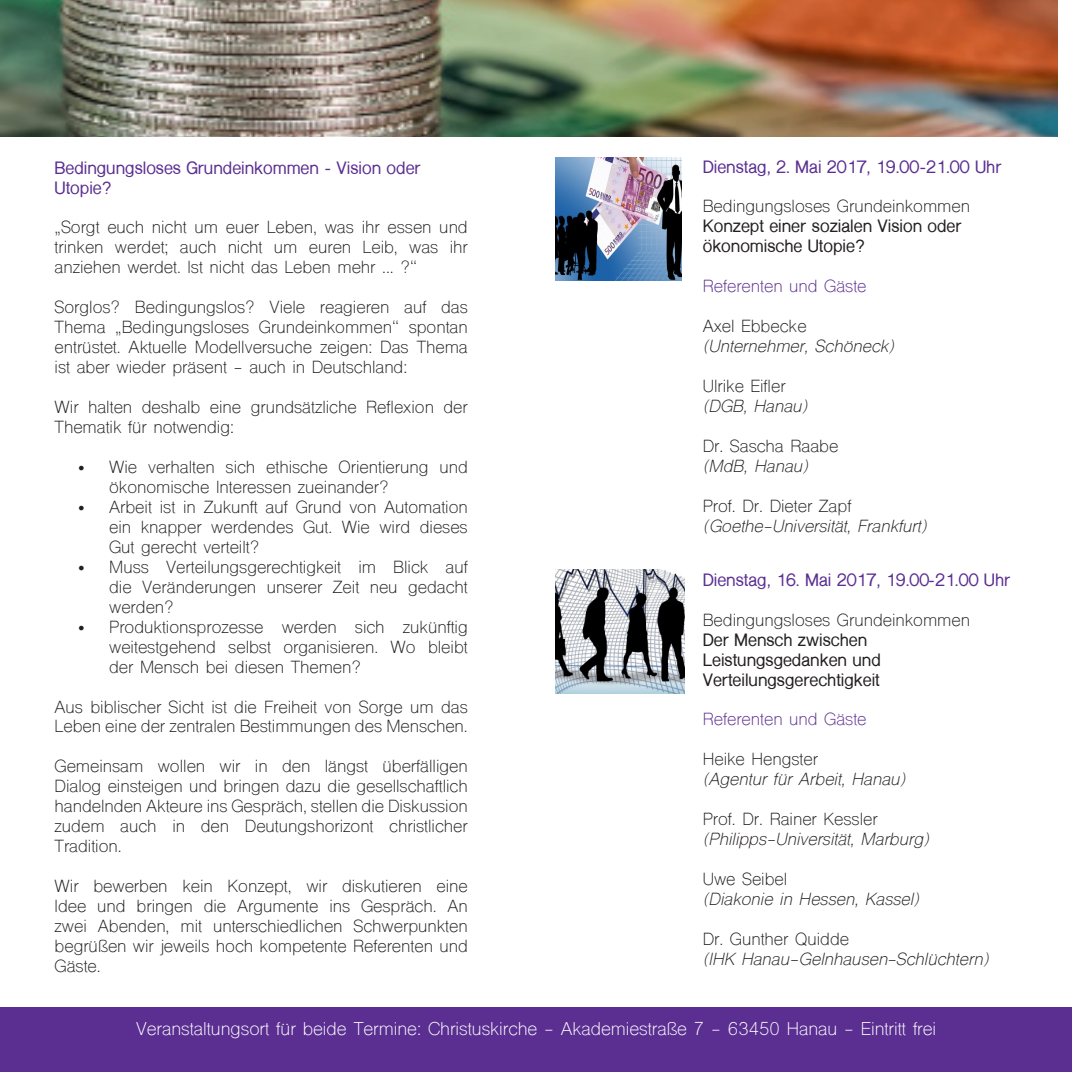
<style>
.page{position:relative;width:1072px;height:1072px;background:#fff}
.page>*{position:absolute;margin:0;border:0;box-sizing:border-box;transform-origin:0 0}
.t1{font:17.5px "Shree Dev 0714";color:#fff}
.t2{font:16.62px/19.9px "Shree Dev 0714";color:#231f20;text-align:justify}
.t3{font:italic 16.62px "Shree Dev 0714";color:#231f20}
.t4{font:700 16.62px/19.9px "Shree Dev 0714";color:#5b2e91}
.t5{font:700 16.62px/19.9px "Shree Dev 0714";color:#231f20}
.t6{font:16.62px "Shree Dev 0714";color:#5b2e91}
</style>
<div class="page">
<img style="left:0;top:0;width:1057px;height:137px">
<img style="left:556px;top:157px;width:126px;height:124px">
<img style="left:556px;top:569px;width:129px;height:124px">
<div style="left:0;top:1007px;width:1071px;height:64px;background:#5b2e91"></div>
<p class="t4" style="left:55px;top:158px;width:367px">Bedingungsloses Grundeinkommen - Vision oder<br>Utopie?</p>
<p class="t2" style="left:55px;top:219px;width:414px">„Sorgt euch nicht um euer Leben, was ihr essen und trinken werdet; auch nicht um euren Leib, was ihr anziehen werdet. Ist nicht das Leben mehr ... ?“</p>
<p class="t2" style="left:55px;top:299px;width:415px">Sorglos? Bedingungslos? Viele reagieren auf das Thema „Bedingungsloses Grundeinkommen“ spontan entrüstet. Aktuelle Modellversuche zeigen: Das Thema ist aber wieder präsent - auch in Deutschland:</p>
<p class="t2" style="left:55px;top:399px;width:415px">Wir halten deshalb eine grundsätzliche Reflexion der<br>Thematik für notwendig:</p>
<p class="t2" style="left:109px;top:459px;width:360px;text-indent:-32px">• Wie verhalten sich ethische Orientierung und ökonomische Interessen zueinander?</p>
<p class="t2" style="left:109px;top:499px;width:360px;text-indent:-32px">• Arbeit ist in Zukunft auf Grund von Automation ein knapper werdendes Gut. Wie wird dieses Gut gerecht verteilt?</p>
<p class="t2" style="left:109px;top:559px;width:360px;text-indent:-32px">• Muss Verteilungsgerechtigkeit im Blick auf die Veränderungen unserer Zeit neu gedacht werden?</p>
<p class="t2" style="left:109px;top:618px;width:360px;text-indent:-32px">• Produktionsprozesse werden sich zukünftig weitestgehend selbst organisieren. Wo bleibt der Mensch bei diesen Themen?</p>
<p class="t2" style="left:55px;top:698px;width:415px">Aus biblischer Sicht ist die Freiheit von Sorge um das<br>Leben eine der zentralen Bestimmungen des Menschen.</p>
<p class="t2" style="left:55px;top:758px;width:415px">Gemeinsam wollen wir in den längst überfälligen Dialog einsteigen und bringen dazu die gesellschaftlich handelnden Akteure ins Gespräch, stellen die Diskussion zudem auch in den Deutungshorizont christlicher Tradition.</p>
<p class="t2" style="left:55px;top:878px;width:415px">Wir bewerben kein Konzept, wir diskutieren eine Idee und bringen die Argumente ins Gespräch. An zwei Abenden, mit unterschiedlichen Schwerpunkten begrüßen wir jeweils hoch kompetente Referenten und Gäste.</p>
<p class="t4" style="left:702px;top:157px;width:300px">Dienstag, 2. Mai 2017, 19.00-21.00 Uhr</p>
<p class="t2" style="left:702px;top:198px;width:269px">Bedingungsloses Grundeinkommen</p>
<p class="t5" style="left:702px;top:217px;width:260px">Konzept einer sozialen Vision oder ökonomische Utopie?</p>
<p class="t6" style="left:702px;top:276px;width:165px">Referenten und Gäste</p>
<p class="t2" style="left:702px;top:318px;width:105px">Axel Ebbecke</p>
<p class="t3" style="left:702px;top:336px;width:193px">(Unternehmer, Schöneck)</p>
<p class="t2" style="left:702px;top:378px;width:84px">Ulrike Eifler</p>
<p class="t3" style="left:702px;top:396px;width:106px">(DGB, Hanau)</p>
<p class="t2" style="left:702px;top:438px;width:137px">Dr. Sascha Raabe</p>
<p class="t3" style="left:702px;top:456px;width:107px">(MdB, Hanau)</p>
<p class="t2" style="left:702px;top:498px;width:150px">Prof. Dr. Dieter Zapf</p>
<p class="t3" style="left:702px;top:516px;width:225px">(Goethe-Universität, Frankfurt)</p>
<p class="t4" style="left:702px;top:570px;width:309px">Dienstag, 16. Mai 2017, 19.00-21.00 Uhr</p>
<p class="t2" style="left:702px;top:611px;width:269px">Bedingungsloses Grundeinkommen</p>
<p class="t5" style="left:702px;top:630px;width:166px">Der Mensch zwischen</p>
<p class="t5" style="left:702px;top:650px;width:180px">Leistungsgedanken und</p>
<p class="t5" style="left:702px;top:669px;width:178px">Verteilungsgerechtigkeit</p>
<p class="t6" style="left:702px;top:709px;width:165px">Referenten und Gäste</p>
<p class="t2" style="left:702px;top:751px;width:117px">Heike Hengster</p>
<p class="t3" style="left:702px;top:769px;width:204px">(Agentur für Arbeit, Hanau)</p>
<p class="t2" style="left:702px;top:811px;width:176px">Prof. Dr. Rainer Kessler</p>
<p class="t3" style="left:702px;top:829px;width:228px">(Philipps-Universität, Marburg)</p>
<p class="t2" style="left:702px;top:871px;width:86px">Uwe Seibel</p>
<p class="t3" style="left:702px;top:889px;width:218px">(Diakonie in Hessen, Kassel)</p>
<p class="t2" style="left:702px;top:931px;width:148px">Dr. Gunther Quidde</p>
<p class="t3" style="left:702px;top:948px;width:287px">(IHK Hanau-Gelnhausen-Schlüchtern)</p>
<p class="t1" style="left:136px;top:1017px;width:801px">Veranstaltungsort für beide Termine: Christuskirche - Akademiestraße 7 - 63450 Hanau - Eintritt frei</p>
</div>
